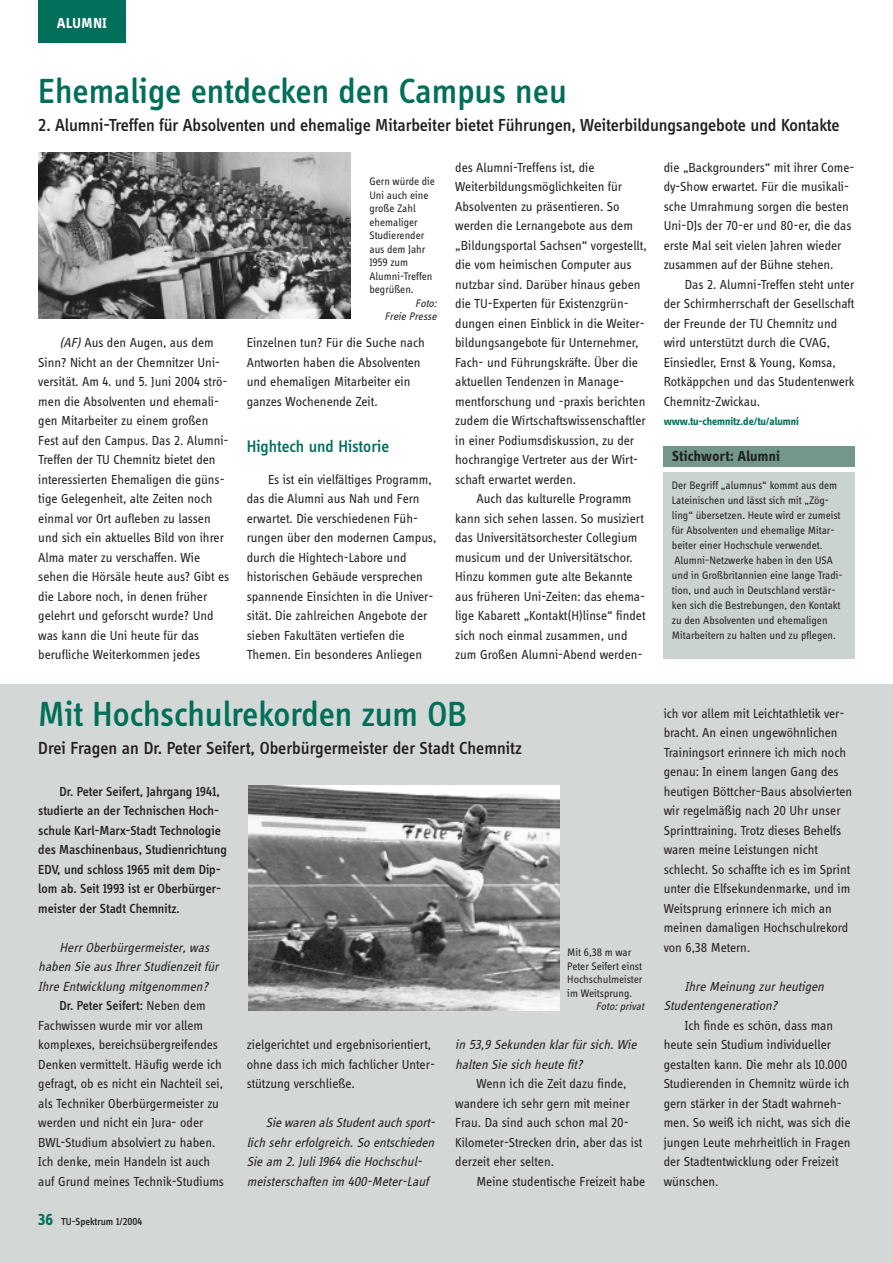
<style>
.page{position:relative;width:893px;height:1263px;background:#fff}
.page>*{position:absolute;margin:0;border:0;box-sizing:border-box;transform-origin:0 0}
.t1{font:500 36px "Info Disp";color:#016f5a}
.t2{font:500 18px "Info Disp";letter-spacing:-.005em;color:#231f20}
.t3{font:500 17.25px "Info Disp";color:#016f5a}
.t4{font:700 15px "Info Disp";letter-spacing:.02em;color:#231f20}
.t5{font:700 15px "Info Disp";letter-spacing:.045em;color:#fff}
.t6{font:13.5px/19.5px "Info Disp";color:#231f20}
.t7{font:italic 13.5px/19.5px "Info Disp";color:#231f20}
.t8{font:500 13.5px/19.5px "Info Disp";color:#231f20}
.t9{font:11.25px/13.5px "Info Disp";color:#231f20}
.t10{font:700 11.25px "Info Disp";color:#016f5a}
.t11{font:italic 11.25px/13.5px "Info Disp";color:#231f20;text-align:right}
.t12{font:500 10.5px "Info Disp";color:#231f20}
.s1{font-style:italic}
.s2{font-weight:400}
.s3{font-weight:700;font-size:16.5px;color:#016f5a}
</style>
<div class="page">
<div style="left:38px;top:0;width:87px;height:43px;background:#016f5a"></div>
<div style="left:0;top:685px;width:892px;height:578px;background:#d3d8d6"></div>
<img style="left:38px;top:152px;width:313px;height:167px">
<img style="left:248px;top:786px;width:311px;height:224px">
<div style="left:663px;top:446px;width:192px;height:20px;background:#73978c"></div>
<div style="left:663px;top:473px;width:192px;height:186px;background:#cad3cf"></div>
<p class="t5" style="left:57px;top:18px;width:51px">ALUMNI</p>
<h1 class="t1" style="left:38px;top:77px;width:530px">Ehemalige entdecken den Campus neu</h1>
<h2 class="t2" style="left:38px;top:118px;width:803px">2. Alumni-Treffen für Absolventen und ehemalige Mitarbeiter bietet Führungen, Weiterbildungsangebote und Kontakte</h2>
<p class="t9" style="left:369px;top:176px;width:67px">Gern würde die<br>Uni auch eine große Zahl ehemaliger<br>Studierender aus dem Jahr<br>1959 zum<br>Alumni-Treffen begrüßen.</p>
<p class="t11" style="left:384px;top:297px;width:56px">Foto:<br>Freie Presse</p>
<p class="t6" style="left:38px;top:334px;width:192px;text-indent:21px"><span class="s1">(AF)</span> Aus den Augen, aus dem Sinn? Nicht an der Chemnitzer Uni&shy;versität. Am 4. und 5. Juni 2004 strö&shy;men die Absolventen und ehemali&shy;gen Mitarbeiter zu einem großen Fest auf den Campus. Das 2. Alumni-Treffen der TU Chemnitz bietet den interessierten Ehemaligen die güns&shy;tige Gelegenheit, alte Zeiten noch einmal vor Ort aufleben zu lassen und sich ein aktuelles Bild von ihrer Alma mater zu verschaffen. Wie sehen die Hörsäle heute aus? Gibt es die Labore noch, in denen früher gelehrt und geforscht wurde? Und was kann die Uni heute für das berufliche Weiterkommen jedes</p>
<p class="t6" style="left:247px;top:334px;width:179px">Einzelnen tun? Für die Suche nach<br>Antworten haben die Absolventen und ehemaligen Mitarbeiter ein ganzes Wochenende Zeit.</p>
<p class="t3" style="left:247px;top:440px;width:144px">Hightech und Historie</p>
<p class="t6" style="left:247px;top:471px;width:191px;text-indent:21px">Es ist ein vielfältiges Programm, das die Alumni aus Nah und Fern erwartet. Die verschiedenen Füh&shy;rungen über den modernen Campus, durch die Hightech-Labore und historischen Gebäude versprechen spannende Einsichten in die Univer&shy;sität. Die zahlreichen Angebote der sieben Fakultäten vertiefen die Themen. Ein besonderes Anliegen</p>
<p class="t6" style="left:455px;top:159px;width:193px">des Alumni-Treffens ist, die Weiterbildungsmöglichkeiten für Absolventen zu präsentieren. So werden die Lernangebote aus dem „Bildungsportal Sachsen“ vorgestellt, die vom heimischen Computer aus nutzbar sind. Darüber hinaus geben die TU-Experten für Existenzgrün&shy;dungen einen Einblick in die Weiter&shy;bildungsangebote für Unternehmer, Fach- und Führungskräfte. Über die aktuellen Tendenzen in Manage&shy;mentforschung und -praxis berichten zudem die Wirtschaftswissenschaftler in einer Podiumsdiskussion, zu der hochrangige Vertreter aus der Wirt&shy;schaft erwartet werden.</p>
<p class="t6" style="left:455px;top:490px;width:192px;text-indent:21px">Auch das kulturelle Programm kann sich sehen lassen. So musiziert das Universitätsorchester Collegium musicum und der Universitätschor.<br>Hinzu kommen gute alte Bekannte aus früheren Uni-Zeiten: das ehema&shy;lige Kabarett „Kontakt(H)linse“ findet sich noch einmal zusammen, und zum Großen Alumni-Abend werden-</p>
<h1 class="t1" style="left:38px;top:700px;width:430px">Mit Hochschulrekorden zum OB</h1>
<h2 class="t2" style="left:38px;top:741px;width:485px">Drei Fragen an Dr. Peter Seifert, Oberbürgermeister der Stadt Chemnitz</h2>
<p class="t8" style="left:38px;top:783px;width:190px;text-indent:21px">Dr. Peter Seifert, Jahrgang 1941, studierte an der Technischen Hoch&shy;schule Karl-Marx-Stadt Technologie des Maschinenbaus, Studienrichtung EDV, und schloss 1965 mit dem Dip&shy;lom ab. Seit 1993 ist er Oberbürger&shy;meister der Stadt Chemnitz.</p>
<p class="t7" style="left:60px;top:939px;width:154px">Herr Oberbürgermeister, was</p>
<p class="t7" style="left:38px;top:958px;width:184px">haben Sie aus Ihrer Studienzeit für</p>
<p class="t7" style="left:38px;top:978px;width:174px">Ihre Entwicklung mitgenommen?</p>
<p class="t8" style="left:60px;top:997px;width:148px">Dr. Peter Seifert: <span class="s2">Neben dem</span></p>
<p class="t6" style="left:38px;top:1017px;width:166px">Fachwissen wurde mir vor allem</p>
<p class="t6" style="left:38px;top:1036px;width:181px">komplexes, bereichsübergreifendes</p>
<p class="t6" style="left:38px;top:1056px;width:185px">Denken vermittelt. Häufig werde ich</p>
<p class="t6" style="left:38px;top:1075px;width:186px">gefragt, ob es nicht ein Nachteil sei,</p>
<p class="t6" style="left:38px;top:1095px;width:182px">als Techniker Oberbürgermeister zu</p>
<p class="t6" style="left:38px;top:1114px;width:167px">werden und nicht ein Jura- oder</p>
<p class="t6" style="left:38px;top:1134px;width:178px">BWL-Studium absolviert zu haben.</p>
<p class="t6" style="left:38px;top:1153px;width:173px">Ich denke, mein Handeln ist auch</p>
<p class="t6" style="left:38px;top:1173px;width:187px">auf Grund meines Technik-Studiums</p>
<p class="t12" style="left:38px;top:1217px;width:106px"><span class="s3">36</span> TU-Spektrum 1/2004</p>
<p class="t6" style="left:247px;top:1036px;width:190px">zielgerichtet und ergebnisorientiert, ohne dass ich mich fachlicher Unter&shy;stützung verschließe.</p>
<p class="t7" style="left:247px;top:1114px;width:192px;text-indent:19px">Sie waren alsStudentauch sport&shy;lich sehr erfolgreich. So entschieden Sie am 2. Juli 1964 die Hochschul&shy;meisterschaften im 400-Meter-Lauf</p>
<p class="t9" style="left:567px;top:947px;width:77px">Mit 6,38 m war<br>Peter Seifert einst<br>Hochschulmeister im Weitsprung.</p>
<p class="t11" style="left:595px;top:1001px;width:52px">Foto:privat</p>
<p class="t7" style="left:455px;top:1036px;width:185px">in 53,9 Sekunden klar für sich. Wie halten Sie sich heute fit?</p>
<p class="t6" style="left:455px;top:1075px;width:189px;text-indent:21px">Wenn ich die Zeit dazu finde, wandere ich sehr gern mit meiner<br>Frau. Da sind auch schon mal 20-<br>Kilometer-Strecken drin, aber das ist derzeit eher selten.</p>
<p class="t6" style="left:476px;top:1173px;width:170px">Meine studentische Freizeit habe</p>
<p class="t6" style="left:663px;top:159px;width:192px">die „Backgrounders“ mit ihrer Come&shy;dy-Show erwartet. Für die musikali&shy;sche Umrahmung sorgen die besten Uni-DJs der 70-er und 80-er, die das erste Mal seit vielen Jahren wieder zusammen auf der Bühne stehen.</p>
<p class="t6" style="left:663px;top:276px;width:192px;text-indent:21px">Das 2. Alumni-Treffen steht unter der Schirmherrschaft der Gesellschaft der Freunde der TU Chemnitz und wird unterstützt durch die CVAG,<br>Einsiedler, Ernst &amp; Young, Komsa,<br>Rotkäppchen und das Studentenwerk<br>Chemnitz-Zwickau.</p>
<p class="t10" style="left:663px;top:418px;width:137px">www.tu-chemnitz.de/tu/alumni</p>
<p class="t4" style="left:672px;top:451px;width:109px">Stichwort: Alumni</p>
<p class="t9" style="left:672px;top:479px;width:172px;line-height:15px">Der Begriff „alumnus“ kommt aus dem Lateinischen und lässt sich mit „Zög&shy;ling“ übersetzen. Heute wird er zumeist für Absolventen und ehemalige Mitar&shy;beiter einer Hochschule verwendet.<br>Alumni-Netzwerke haben in den USA und in Großbritannien eine lange Tradi&shy;tion, und auch in Deutschland verstär&shy;ken sich die Bestrebungen, den Kontakt zu den Absolventen und ehemaligen Mitarbeitern zu halten und zu pflegen.</p>
<p class="t6" style="left:663px;top:705px;width:190px">ich vor allem mit Leichtathletik ver&shy;bracht. An einen ungewöhnlichen Trainingsort erinnere ich mich noch genau: In einem langen Gang des heutigen Böttcher-Baus absolvierten wir regelmäßig nach 20 Uhr unser Sprinttraining. Trotz dieses Behelfs waren meine Leistungen nicht schlecht. So schaffte ich es im Sprint unter die Elfsekundenmarke, und im Weitsprung erinnere ich mich an meinen damaligen Hochschulrekord von 6,38 Metern.</p>
<p class="t7" style="left:663px;top:978px;width:164px;text-indent:21px">Ihre Meinung zur heutigen<br>Studentengeneration?</p>
<p class="t6" style="left:663px;top:1017px;width:188px;text-indent:21px">Ich finde es schön, dass man heute sein Studium individueller gestalten kann. Die mehr als 10.000<br>Studierenden in Chemnitz würde ich gern stärker in der Stadt wahrneh&shy;men. So weiß ich nicht, was sich die jungen Leute mehrheitlich in Fragen der Stadtentwicklung oder Freizeit wünschen.</p>
</div>
